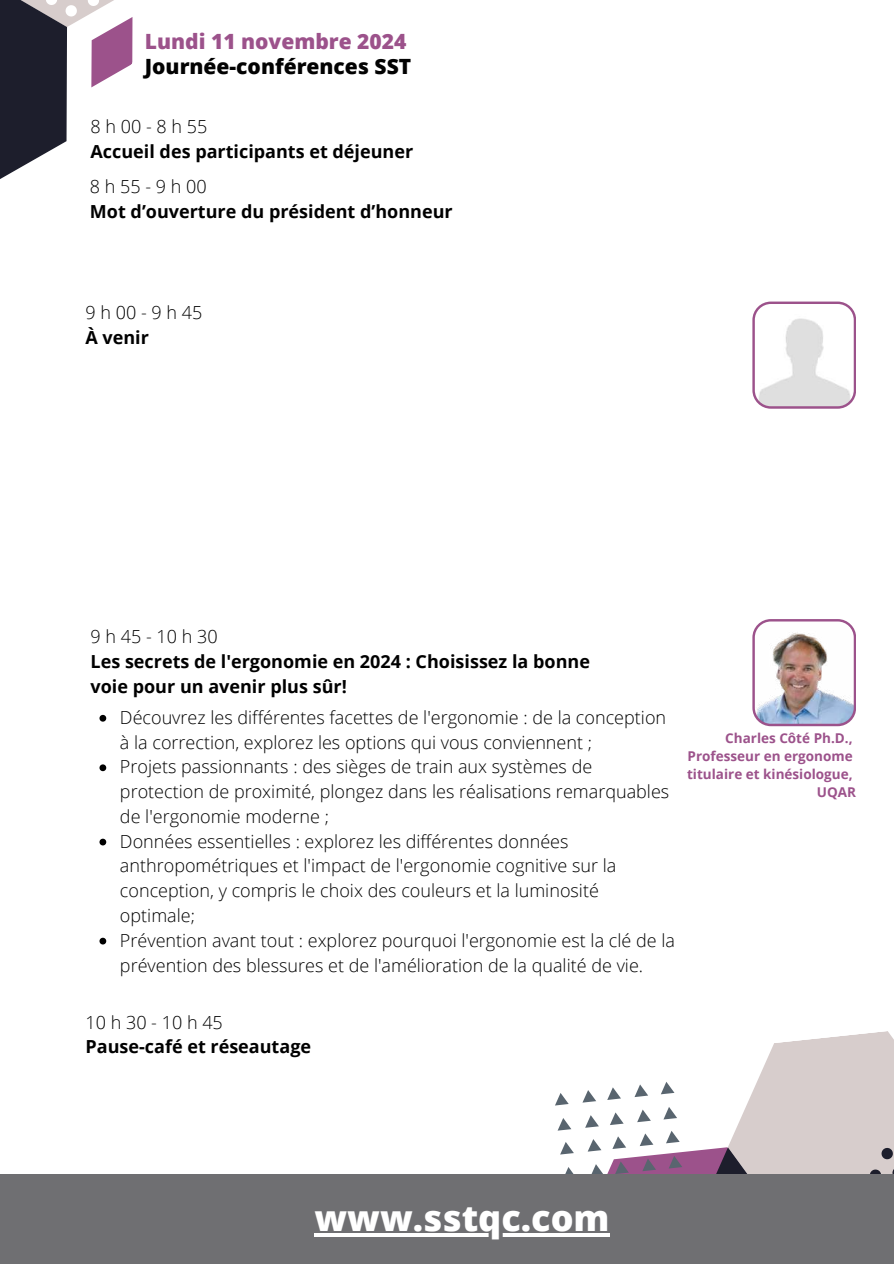
<style>
.page{position:relative;width:894px;height:1264px;background:#fff}
.page>*{position:absolute;margin:0;border:0;box-sizing:border-box;transform-origin:0 0}
.t1{font:800 36px "Open Sans";color:#fff}
.t2{font:800 21px "Open Sans";color:#020202}
.t3{font:800 21px "Open Sans";color:#9c528b}
.t4{font:300 18px/24.8px "Open Sans";color:#000}
.t5{font:700 18px/24.8px "Open Sans";color:#000}
.t6{font:700 13.5px/18px "Open Sans";color:#9c528b;text-align:right}
</style>
<div class="page">
<svg style="left:555px;top:1031px;width:338px;height:143px"></svg>
<hr style="left:0;top:1259px;width:893px;height:4px;background:#6f6f72">
<div style="left:0;top:1174px;width:893px;height:85px;background:#6f6f72"></div>
<svg style="left:0;top:0;width:133px;height:179px"></svg>
<svg style="left:752px;top:301px;width:103px;height:108px"></svg>
<img style="left:752px;top:619px;width:103px;height:107px">
<svg style="left:99px;top:715px;width:7px;height:6px"></svg>
<svg style="left:99px;top:764px;width:7px;height:7px"></svg>
<svg style="left:99px;top:838px;width:7px;height:7px"></svg>
<svg style="left:99px;top:937px;width:7px;height:7px"></svg>
<hr style="left:314px;top:1233px;width:295px;height:3px;background:#fff">
<p class="t3" style="left:145px;top:26px;width:263px">Lundi 11 novembre 2024</p>
<p class="t2" style="left:145px;top:51px;width:268px">Journée-conférences SST</p>
<p class="t4" style="left:90px;top:114px;width:118px">8 h 00 - 8 h 55</p>
<p class="t5" style="left:90px;top:139px;width:324px">Accueil des participants et déjeuner</p>
<p class="t4" style="left:90px;top:173px;width:118px">8 h 55 - 9 h 00</p>
<p class="t5" style="left:90px;top:198px;width:364px">Mot d’ouverture du président d’honneur</p>
<p class="t4" style="left:85px;top:299px;width:118px">9 h 00 - 9 h 45</p>
<p class="t5" style="left:85px;top:324px;width:65px">À venir</p>
<p class="t4" style="left:90px;top:624px;width:129px">9 h 45 - 10 h 30</p>
<p class="t5" style="left:90px;top:649px;width:501px">Les secrets de l'ergonomie en 2024 : Choisissez la bonne voie pour un avenir plus sûr!</p>
<p class="t4" style="left:120px;top:704px;width:556px">Découvrez les différentes facettes de l'ergonomie : de la conception à la correction, explorez les options qui vous conviennent ;<br>Projets passionnants : des sièges de train aux systèmes de protection de proximité, plongez dans les réalisations remarquables de l'ergonomie moderne ;<br>Données essentielles : explorez les différentes données anthropométriques et l'impact de l'ergonomie cognitive sur la conception, y compris le choix des couleurs et la luminosité optimale;<br>Prévention avant tout : explorez pourquoi l'ergonomie est la clé de la prévention des blessures et de l'amélioration de la qualité de vie.</p>
<p class="t6" style="left:686px;top:728px;width:170px">Charles Côté Ph.D.,<br>Professeur en ergonome titulaire et kinésiologue,<br>UQAR</p>
<p class="t4" style="left:85px;top:1009px;width:139px">10 h 30 - 10 h 45</p>
<p class="t5" style="left:85px;top:1034px;width:227px">Pause-café et réseautage</p>
<h1 class="t1" style="left:314px;top:1190px;width:296px">www.sstqc.com</h1>
</div>
